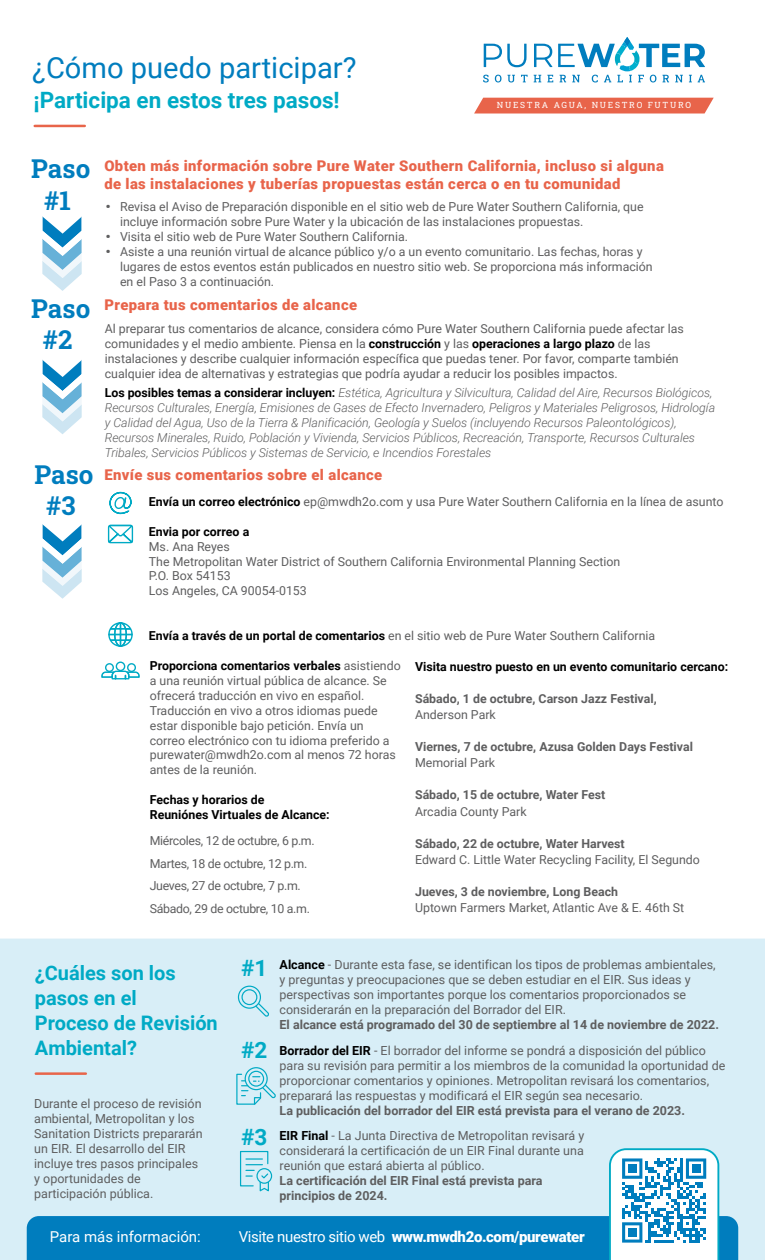
<style>
.page{position:relative;width:765px;height:1260px;background:#fff}
.page>*{position:absolute;margin:0;border:0;box-sizing:border-box;transform-origin:0 0}
.t1{font:29.62px/29.6px "Roboto";color:#5e5e5f}
.t2{font:29.12px "Roboto";color:#007dbe}
.t3{font:26px/31.1px "Roboto Slab";color:#007dbe;text-align:center}
.t4{font:700 22.5px "Roboto";color:#00aac5}
.t5{font:700 20px/25px "Roboto";color:#00aac5}
.t6{font:900 15px "Roboto";letter-spacing:-.025em;color:#fff}
.t7{font:15px "Roboto";color:#fff}
.t8{font:900 14.88px/17.8px "Roboto";letter-spacing:.025em;color:#e8644a}
.t9{font:12.5px/15px "Roboto";color:#5e5e5f}
.t10{font:700 12.5px/15px "Roboto";color:#5e5e5f}
.t11{font:12.38px/14.9px "Roboto";color:#5e5e5f}
.t12{font:italic 300 12.38px/14.9px "Roboto";letter-spacing:-.005em;color:#5e5e5f}
.t13{font:700 12.38px "Roboto";color:#5e5e5f}
.t14{font:700 12.38px/14.9px "Roboto";color:#000}
.t15{font:12.38px/22.5px "Roboto";letter-spacing:-.025em;color:#5e5e5f}
.t16{font:8.5px "Roboto Slab";letter-spacing:.2em;color:#fff}
.s1{font-weight:700;color:#000}
.s2{font-weight:700;font-style:normal;color:#000}
.s3{color:#000}
.s4{font-weight:400}
</style>
<div class="page">
<div style="left:0;top:939px;width:765px;height:321px;background:#d8eef7"></div>
<hr style="left:36px;top:1072px;width:50px;height:3px;background:#e8654a">
<svg style="left:109px;top:491px;width:23px;height:24px"></svg>
<svg style="left:107px;top:524px;width:27px;height:20px"></svg>
<svg style="left:108px;top:622px;width:25px;height:25px"></svg>
<div style="left:127px;top:663px;width:9px;height:9px;border:1px solid #00aac5;border-radius:50%"></div>
<div style="left:105px;top:663px;width:9px;height:9px;border:1px solid #00aac5;border-radius:50%"></div>
<div style="left:116px;top:662px;width:9px;height:9px;border:1px solid #00aac5;border-radius:50%"></div>
<svg style="left:101px;top:670px;width:39px;height:10px"></svg>
<svg style="left:36px;top:126px;width:50px;height:473px"></svg>
<div style="left:245px;top:1067px;width:23px;height:23px;border:1px solid #00aac5;border-radius:50%"></div>
<div style="left:248px;top:1071px;width:16px;height:16px;border:1px solid #00aac5;border-radius:50%"></div>
<svg style="left:236px;top:1073px;width:41px;height:32px"></svg>
<svg style="left:27px;top:1147px;width:711px;height:113px;background:#89c4e2"></svg>
<div style="left:238px;top:986px;width:23px;height:23px;border:1px solid #00aac5;border-radius:50%"></div>
<div style="left:241px;top:989px;width:16px;height:16px;border:1px solid #00aac5;border-radius:50%"></div>
<svg style="left:254px;top:1002px;width:16px;height:16px"></svg>
<svg style="left:474px;top:98px;width:240px;height:16px;background:#e96e56"></svg>
<svg style="left:484px;top:44px;width:43px;height:23px"></svg>
<svg style="left:483px;top:75px;width:6px;height:7px"></svg>
<svg style="left:495px;top:75px;width:20px;height:7px"></svg>
<svg style="left:521px;top:75px;width:7px;height:7px"></svg>
<svg style="left:534px;top:37px;width:171px;height:45px"></svg>
<hr style="left:35px;top:125px;width:50px;height:2px;background:#e8654a">
<h2 class="t2" style="left:32px;top:47px;width:326px">¿Cómo puedo participar?</h2>
<h3 class="t4" style="left:33px;top:84px;width:308px">¡Participa en estos tres pasos!</h3>
<p class="t16" style="left:497px;top:99px;width:196px">NUESTRA AGUA, NUESTRO FUTURO</p>
<h3 class="t3" style="left:31px;top:153px;width:61px">Paso #1</h3>
<h3 class="t3" style="left:31px;top:292px;width:61px">Paso #2</h3>
<h3 class="t3" style="left:35px;top:458px;width:61px">Paso #3</h3>
<p class="t8" style="left:104px;top:156px;width:561px">Obten más información sobre Pure Water Southern California, incluso si alguna de las instalaciones y tuberías propuestas están cerca o en tu comunidad</p>
<h1 class="t1" style="left:104px;top:182px;width:9px">. .</h1>
<h1 class="t1" style="left:104px;top:226px;width:9px">.</h1>
<p class="t11" style="left:120px;top:199px;width:534px">Revisa el Aviso de Preparación disponible en el sitio web de Pure Water Southern California, que incluye información sobre Pure Water y la ubicación de las instalaciones propuestas.<br>Visita el sitio web de Pure Water Southern California.<br>Asiste a una reunión virtual de alcance público y/o a un evento comunitario. Las fechas, horas y lugares de estos eventos están publicados en nuestro sitio web. Se proporciona más información en el Paso 3 a continuación.</p>
<p class="t8" style="left:104px;top:295px;width:254px">Prepara tus comentarios de alcance</p>
<p class="t11" style="left:105px;top:321px;width:581px">Al preparar tus comentarios de alcance, considera cómo Pure Water Southern California puede afectar las comunidades y el medio ambiente. Piensa en la <span class="s1">construcción</span> y las <span class="s1">operaciones a largo plazo</span> de las instalaciones y describe cualquier información específica que puedas tener. Por favor, comparte también cualquier idea de alternativas y estrategias que podría ayudar a reducir los posibles impactos.</p>
<p class="t12" style="left:105px;top:385px;width:612px"><span class="s2">Los posibles temas a considerar incluyen:</span> Estética, Agricultura y Silvicultura, Calidad del Aire, Recursos Biológicos, Recursos Culturales, Energía, Emisiones de Gases de Efecto Invernadero, Peligros y Materiales Peligrosos, Hidrología y Calidad del Agua, Uso de la Tierra &amp; Planificación, Geología y Suelos (incluyendo Recursos Paleontológicos), Recursos Minerales, Ruido, Población y Vivienda, Servicios Públicos, Recreación, Transporte, Recursos Culturales Tribales, Servicios Públicos y Sistemas de Servicio, e Incendios Forestales</p>
<p class="t11" style="left:149px;top:494px;width:576px"><span class="s1">Envía un correo electrónico</span> ep@mwdh2o.com y usa Pure Water Southern California en la línea de asunto</p>
<p class="t14" style="left:149px;top:524px;width:102px">Envia por correo a</p>
<p class="t11" style="left:149px;top:538px;width:473px">Ms. Ana Reyes<br>The Metropolitan Water District of Southern California Environmental Planning Section P.O. Box 54153<br>Los Angeles, CA 90054-0153</p>
<p class="t11" style="left:149px;top:627px;width:508px"><span class="s1">Envía a través de un portal de comentarios</span> en el sitio web de Pure Water Southern California</p>
<p class="t8" style="left:104px;top:465px;width:279px">Envíe sus comentarios sobre el alcance</p>
<p class="t11" style="left:150px;top:658px;width:252px"><span class="s1">Proporciona comentarios verbales</span> asistiendo a una reunión virtual pública de alcance. Se ofrecerá traducción en vivo en español.<br>Traducción en vivo a otros idiomas puede estar disponible bajo petición. Envía un correo electrónico con tu idioma preferido a purewater@mwdh2o.com al menos 72 horas antes de la reunión.</p>
<p class="t14" style="left:150px;top:792px;width:181px">Fechas y horarios de<br>Reuniónes Virtuales de Alcance:</p>
<p class="t15" style="left:150px;top:829px;width:166px">Miércoles, 12 de octubre, 6 p.m.<br>Martes, 18 de octubre, 12 p.m.<br>Jueves, 27 de octubre, 7 p.m.<br>Sábado, 29 de octubre, 10 a.m.</p>
<p class="t14" style="left:415px;top:658px;width:315px">Visita nuestro puesto en un evento comunitario cercano:</p>
<p class="t13" style="left:415px;top:690px;width:243px">Sábado, 1 de octubre, Carson Jazz Festival,</p>
<p class="t11" style="left:415px;top:707px;width:82px">Anderson Park</p>
<p class="t13" style="left:415px;top:738px;width:279px">Viernes, 7 de octubre, Azusa Golden Days Festival</p>
<p class="t11" style="left:415px;top:755px;width:82px">Memorial Park</p>
<p class="t13" style="left:415px;top:786px;width:192px">Sábado, 15 de octubre, Water Fest</p>
<p class="t11" style="left:415px;top:803px;width:113px">Arcadia County Park</p>
<p class="t13" style="left:415px;top:835px;width:211px">Sábado, 22 de octubre, Water Harvest</p>
<p class="t11" style="left:415px;top:852px;width:286px">Edward C. Little Water Recycling Facility, El Segundo</p>
<p class="t13" style="left:415px;top:883px;width:204px">Jueves, 3 de noviembre, Long Beach</p>
<p class="t11" style="left:415px;top:900px;width:271px">Uptown Farmers Market, Atlantic Ave &amp; E. 46th St</p>
<h3 class="t5" style="left:35px;top:959px;width:184px">¿Cuáles son los pasos en el<br>Proceso de Revisión<br>Ambiental?</h3>
<p class="t9" style="left:34px;top:1095px;width:170px">Durante el proceso de revisión ambiental, Metropolitan y los<br>Sanitation Districts prepararán un EIR. El desarrollo del EIR incluye tres pasos principales y oportunidades de participación pública.</p>
<h3 class="t4" style="left:241px;top:952px;width:28px">#1</h3>
<h3 class="t4" style="left:241px;top:1035px;width:28px">#2</h3>
<h3 class="t4" style="left:241px;top:1121px;width:28px">#3</h3>
<p class="t9" style="left:280px;top:957px;width:438px"><span class="s1">Alcance</span> - Durante esta fase, se identifican los tipos de problemas ambientales, y preguntas y preocupaciones que se deben estudiar en el EIR. Sus ideas y perspectivas son importantes porque los comentarios proporcionados se considerarán en la preparación del Borrador del EIR.</p>
<p class="t10" style="left:280px;top:1011px;width:441px;line-height:26px">El alcance está programado del 30 de septiembre al 14 de noviembre de 2022.<br><span class="s3">Borrador del EIR</span> <span class="s4">- El borrador del informe se pondrá a disposición del público</span></p>
<p class="t9" style="left:280px;top:1058px;width:447px">para su revisión para permitir a los miembros de la comunidad la oportunidad de proporcionar comentarios y opiniones. Metropolitan revisará los comentarios, preparará las respuestas y modificará el EIR según sea necesario.</p>
<p class="t10" style="left:280px;top:1103px;width:407px">La publicación del borrador del EIR está prevista para el verano de 2023.</p>
<p class="t9" style="left:280px;top:1128px;width:306px;text-align:justify"><span class="s1">EIR Final</span> - La Junta Directiva de Metropolitan revisará y considerará la certificación de un EIR Final durante una reunión que estará abierta al público.</p>
<p class="t10" style="left:280px;top:1173px;width:264px">La certificación del EIR Final está prevista para principios de 2024.</p>
<p class="t7" style="left:50px;top:1226px;width:152px">Para más información:</p>
<p class="t6" style="left:239px;top:1226px;width:348px"><span class="s4">Visite nuestro sitio web</span> www.mwdh2o.com/purewater</p>
</div>
